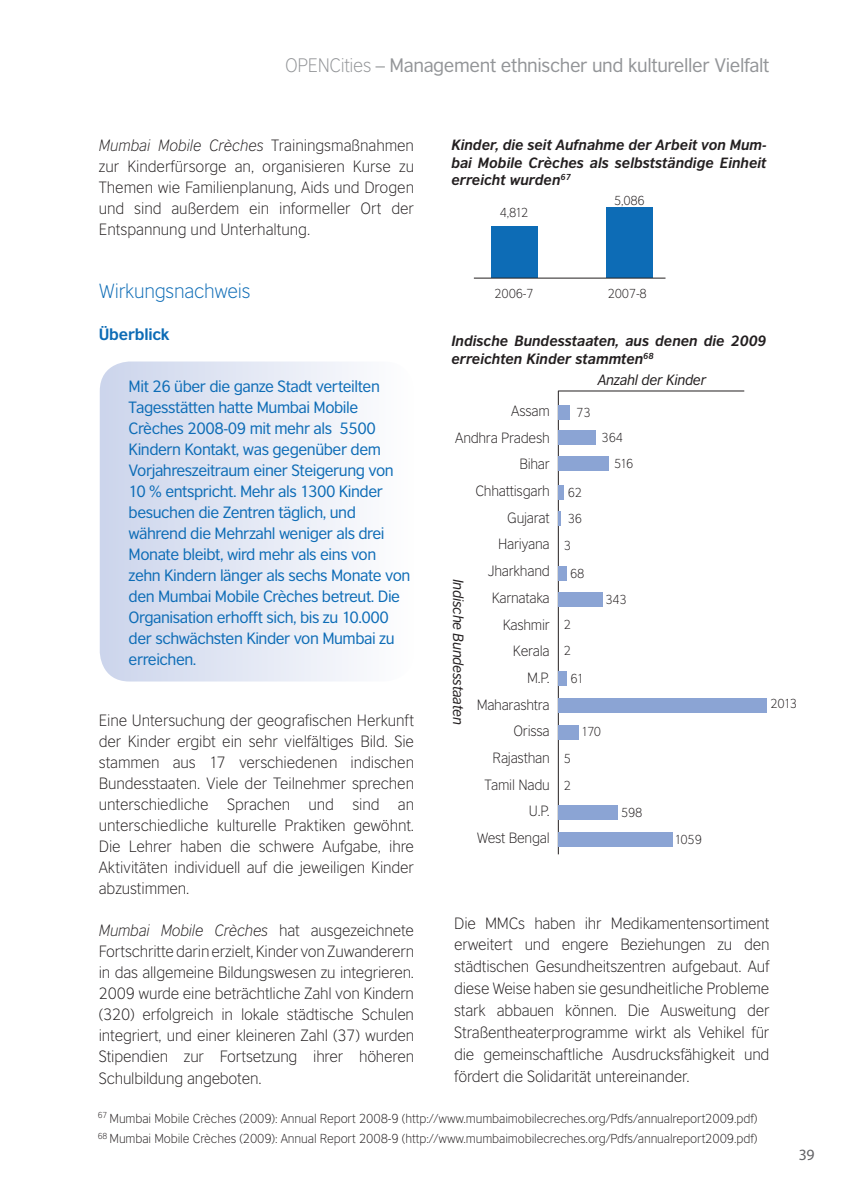
<style>
.page{position:relative;width:844px;height:1191px;background:#fff}
.page>*{position:absolute;margin:0;border:0;box-sizing:border-box;transform-origin:0 0}
.t1{font:300 19.25px "British Council Sans";letter-spacing:-.015em;color:#0d6cb6}
.t2{font:18.38px "British Council Sans";letter-spacing:-.02em;color:#939598}
.t3{font:15.75px "Myriad Pro";color:#636366}
.t4{font:300 15.4px/21px "British Council Sans";letter-spacing:-.01em;color:#231f20;text-align:justify}
.t5{font:15.4px/21px "British Council Sans";letter-spacing:-.03em;color:#0d6cb6}
.t6{font:700 15.4px "British Council Sans";letter-spacing:-.015em;color:#0d6cb6}
.t7{font:italic 700 14px/17.2px "British Council Sans";color:#231f20;text-align:justify}
.t8{font:300 14px/26.8px "British Council Sans";letter-spacing:-.02em;color:#231f20;text-align:right}
.t9{font:italic 14px "British Council Sans";letter-spacing:-.02em;color:#231f20}
.t10{font:300 12.25px/20.7px "British Council Sans";letter-spacing:-.01em;color:#231f20}
.s1{font-weight:300}
.s2{font-style:italic}
</style>
<div class="page">
<div style="left:100px;top:361px;width:314px;height:320px;background:linear-gradient(to right,#ccd4ec,#fefefe);border-radius:30px"></div>
<hr style="left:558px;top:391px;width:1px;height:463px;background:#231f20">
<div style="left:558px;top:405px;width:11px;height:15px;background:#8ba4d4"></div>
<div style="left:558px;top:430px;width:37px;height:15px;background:#8ba4d4"></div>
<div style="left:558px;top:456px;width:51px;height:15px;background:#8ba4d4"></div>
<div style="left:558px;top:485px;width:5px;height:15px;background:#8ba4d4"></div>
<hr style="left:558px;top:511px;width:3px;height:15px;background:#8ba4d4">
<div style="left:558px;top:566px;width:8px;height:15px;background:#8ba4d4"></div>
<div style="left:558px;top:591px;width:44px;height:15px;background:#8ba4d4"></div>
<div style="left:558px;top:671px;width:8px;height:15px;background:#8ba4d4"></div>
<div style="left:558px;top:698px;width:208px;height:15px;background:#8ba4d4"></div>
<div style="left:558px;top:724px;width:20px;height:15px;background:#8ba4d4"></div>
<div style="left:558px;top:805px;width:59px;height:15px;background:#8ba4d4"></div>
<div style="left:558px;top:832px;width:114px;height:15px;background:#8ba4d4"></div>
<hr style="left:558px;top:391px;width:186px;height:1px;background:#231f20">
<div style="left:490px;top:226px;width:47px;height:52px;background:#0d6cb6"></div>
<div style="left:605px;top:207px;width:47px;height:71px;background:#0d6cb6"></div>
<hr style="left:473px;top:278px;width:192px;height:1px;background:#231f20">
<p class="t2" style="left:285px;top:54px;width:486px"><span class="s1">OPENCities</span> – Management ethnischer und kultureller Vielfalt</p>
<p class="t4" style="left:99px;top:135px;width:317px"><span class="s2">Mumbai Mobile Crèches</span> Trainingsmaßnahmen zur Kinderfürsorge an, organisieren Kurse zu Themen wie Familienplanung, Aids und Drogen und sind außerdem ein informeller Ort der Entspannung und Unterhaltung.</p>
<p class="t1" style="left:99px;top:280px;width:153px">Wirkungsnachweis</p>
<p class="t6" style="left:99px;top:325px;width:72px">Überblick</p>
<p class="t7" style="left:451px;top:136px;width:316px">Kinder, die seit Aufnahme der Arbeit von Mum&shy;bai Mobile Crèches als selbstständige Einheit erreicht wurden<sup>67</sup></p>
<p class="t10" style="left:499px;top:202px;width:30px">4,812</p>
<p class="t10" style="left:614px;top:190px;width:32px">5,086</p>
<p class="t10" style="left:494px;top:283px;width:41px">2006-7</p>
<p class="t10" style="left:607px;top:283px;width:41px">2007-8</p>
<p class="t7" style="left:451px;top:332px;width:316px">Indische Bundesstaaten, aus denen die 2009 erreichten Kinder stammten<sup>68</sup></p>
<p class="t9" style="left:597px;top:372px;width:110px">Anzahl der Kinder</p>
<p class="t5" style="left:129px;top:376px;width:283px">Mit 26 über die ganze Stadt verteilten Tagesstätten hatte Mumbai Mobile Crèches 2008-09 mit mehr als 5500<br>Kindern Kontakt, was gegenüber dem Vorjahreszeitraum einer Steigerung von 10 % entspricht. Mehr als 1300 Kinder besuchen die Zentren täglich, und während die Mehrzahl weniger als drei Monate bleibt, wird mehr als eins von zehn Kindern länger als sechs Monate von den Mumbai Mobile Crèches betreut. Die Organisation erhofft sich, bis zu 10.000 der schwächsten Kinder von Mumbai zu erreichen.</p>
<p class="t8" style="left:455px;top:397px;width:96px">Assam<br>Andhra Pradesh<br>Bihar<br>Chhattisgarh<br>Gujarat<br>Hariyana<br>Jharkhand<br>Karnataka<br>Kashmir<br>Kerala<br>M.P.<br>Maharashtra<br>Orissa<br>Rajasthan<br>Tamil Nadu<br>U.P.<br>West Bengal</p>
<p class="t10" style="left:576px;top:402px;width:16px">73</p>
<p class="t10" style="left:614px;top:424px;width:21px;line-height:26.1px;text-indent:-12px">364<br>516</p>
<p class="t10" style="left:567px;top:480px;width:16px;line-height:25.6px">62<br>36</p>
<p class="t10" style="left:563px;top:535px;width:9px">3</p>
<p class="t10" style="left:570px;top:563px;width:16px">68</p>
<p class="t9" style="left:466px;top:579px;width:147px;rotate:90deg">Indische Bundesstaaten</p>
<p class="t10" style="left:605px;top:589px;width:23px">343</p>
<p class="t10" style="left:563px;top:614px;width:9px">2</p>
<p class="t10" style="left:563px;top:640px;width:9px">2</p>
<p class="t10" style="left:570px;top:668px;width:15px">61</p>
<p class="t10" style="left:770px;top:693px;width:28px">2013</p>
<p class="t4" style="left:99px;top:710px;width:317px">Eine Untersuchung der geografischen Herkunft der Kinder ergibt ein sehr vielfältiges Bild. Sie stammen aus 17 verschiedenen indischen Bundesstaaten. Viele der Teilnehmer sprechen unterschiedliche Sprachen und sind an unterschiedliche kulturelle Praktiken gewöhnt.<br>Die Lehrer haben die schwere Aufgabe, ihre Aktivitäten individuell auf die jeweiligen Kinder abzustimmen.</p>
<p class="t4" style="left:99px;top:920px;width:317px"><span class="s2">Mumbai Mobile Crèches</span> hat ausgezeichnete Fortschritte darin erzielt, Kinder von Zuwanderern in das allgemeine Bildungswesen zu integrieren.<br>2009 wurde eine beträchtliche Zahl von Kindern (320) erfolgreich in lokale städtische Schulen integriert, und einer kleineren Zahl (37) wurden Stipendien zur Fortsetzung ihrer höheren Schulbildung angeboten.</p>
<p class="t4" style="left:454px;top:912px;width:317px;line-height:21.9px">Die MMCs haben ihr Medikamentensortiment erweitert und engere Beziehungen zu den städtischen Gesundheitszentren aufgebaut. Auf diese Weise haben sie gesundheitliche Probleme stark abbauen können. Die Ausweitung der Straßentheaterprogramme wirkt als Vehikel für die gemeinschaftliche Ausdrucksfähigkeit und fördert die Solidarität untereinander.</p>
<p class="t10" style="left:98px;top:1107px;width:660px"><sup>67</sup> Mumbai Mobile Crèches (2009): Annual Report 2008-9 (http://www.mumbaimobilecreches.org/Pdfs/annualreport2009.pdf)<br><sup>68</sup> Mumbai Mobile Crèches (2009): Annual Report 2008-9 (http://www.mumbaimobilecreches.org/Pdfs/annualreport2009.pdf)</p>
<p class="t10" style="left:581px;top:721px;width:21px">170</p>
<p class="t10" style="left:563px;top:748px;width:9px">5</p>
<p class="t10" style="left:563px;top:775px;width:9px">2</p>
<p class="t10" style="left:621px;top:802px;width:23px">598</p>
<p class="t10" style="left:674px;top:829px;width:29px">1059</p>
<p class="t3" style="left:798px;top:1144px;width:17px">39</p>
</div>
